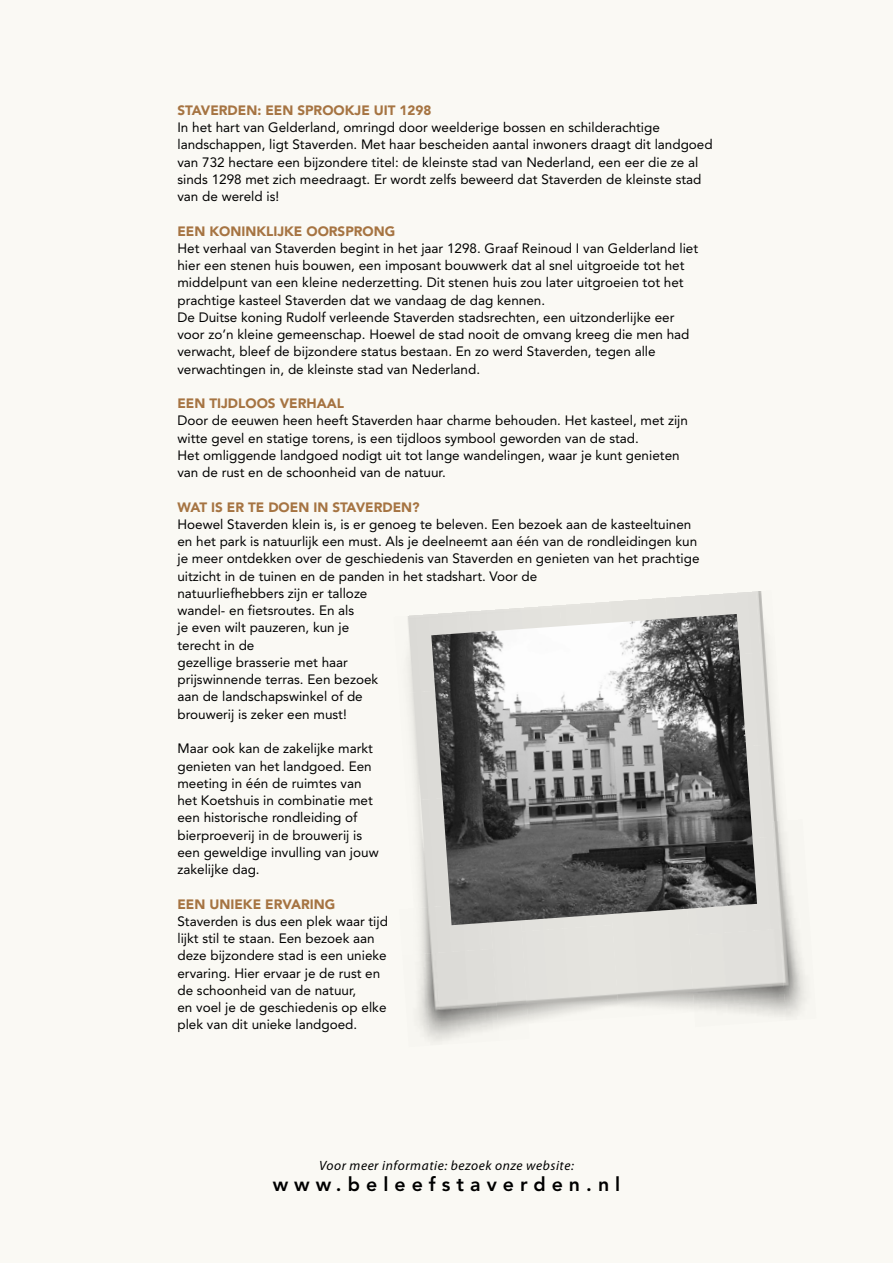
<style>
.page{position:relative;width:893px;height:1263px;background:#faf9f4}
.page>*{position:absolute;margin:0;border:0;box-sizing:border-box;transform-origin:0 0}
.t1{font:800 19.5px "Avenir LT Std";letter-spacing:.31em;color:#000}
.t2{font:13.5px/17.2px "Avenir LT Std";color:#000}
.t3{font:900 13.5px "Avenir LT Std";color:#a67442}
.t4{font:italic 13.5px "Myriad Pro";letter-spacing:.04em;color:#000}
</style>
<div class="page">
<img style="left:418px;top:955px;width:61px;height:87px">
<img style="left:772px;top:822px;width:34px;height:199px">
<img style="left:420px;top:908px;width:73px;height:47px">
<div style="left:682px;top:837px;width:98px;height:98px;background:#e0dfdb"></div>
<img style="left:416px;top:801px;width:15px;height:107px">
<img style="left:757px;top:822px;width:16px;height:21px">
<img style="left:757px;top:591px;width:25px;height:231px">
<img style="left:410px;top:694px;width:21px;height:107px">
<img style="left:757px;top:652px;width:10px;height:99px">
<img style="left:408px;top:611px;width:61px;height:83px">
<img style="left:665px;top:591px;width:95px;height:68px">
<img style="left:431px;top:614px;width:326px;height:311px">
<p class="t3" style="left:177px;top:102px;width:256px">STAVERDEN: EEN SPROOKJE UIT 1298</p>
<p class="t2" style="left:177px;top:119px;width:537px">In het hart van Gelderland, omringd door weelderige bossen en schilderachtige landschappen, ligt Staverden. Met haar bescheiden aantal inwoners draagt dit landgoed van 732 hectare een bijzondere titel: de kleinste stad van Nederland, een eer die ze al sinds 1298 met zich meedraagt. Er wordt zelfs beweerd dat Staverden de kleinste stad van de wereld is!</p>
<p class="t3" style="left:177px;top:223px;width:219px">EEN KONINKLIJKE OORSPRONG</p>
<p class="t2" style="left:177px;top:240px;width:522px">Het verhaal van Staverden begint in het jaar 1298. Graaf Reinoud I van Gelderland liet hier een stenen huis bouwen, een imposant bouwwerk dat al snel uitgroeide tot het middelpunt van een kleine nederzetting. Dit stenen huis zou later uitgroeien tot het prachtige kasteel Staverden dat we vandaag de dag kennen.<br>De Duitse koning Rudolf verleende Staverden stadsrechten, een uitzonderlijke eer voor zo’n kleine gemeenschap. Hoewel de stad nooit de omvang kreeg die men had verwacht, bleef de bijzondere status bestaan. En zo werd Staverden, tegen alle verwachtingen in, de kleinste stad van Nederland.</p>
<p class="t3" style="left:177px;top:395px;width:168px">EEN TIJDLOOS VERHAAL</p>
<p class="t2" style="left:177px;top:412px;width:512px">Door de eeuwen heen heeft Staverden haar charme behouden. Het kasteel, met zijn witte gevel en statige torens, is een tijdloos symbool geworden van de stad.<br>Het omliggende landgoed nodigt uit tot lange wandelingen, waar je kunt genieten van de rust en de schoonheid van de natuur.</p>
<p class="t3" style="left:177px;top:499px;width:244px">WAT IS ER TE DOEN IN STAVERDEN?</p>
<p class="t2" style="left:177px;top:516px;width:524px">Hoewel Staverden klein is, is er genoeg te beleven. Een bezoek aan de kasteeltuinen en het park is natuurlijk een must. Als je deelneemt aan één van de rondleidingen kun je meer ontdekken over de geschiedenis van Staverden en genieten van het prachtige uitzicht in de tuinen en de panden in het stadshart. Voor de<br>natuurliefhebbers zijn er talloze<br>wandel- en fietsroutes. En als<br>je even wilt pauzeren, kun je<br>terecht in de<br>gezellige brasserie met haar<br>prijswinnende terras. Een bezoek<br>aan de landschapswinkel of de<br>brouwerij is zeker een must!</p>
<p class="t2" style="left:177px;top:740px;width:203px">Maar ook kan de zakelijke markt genieten van het landgoed. Een meeting in één de ruimtes van het Koetshuis in combinatie met een historische rondleiding of bierproeverij in de brouwerij is een geweldige invulling van jouw zakelijke dag.</p>
<p class="t3" style="left:177px;top:896px;width:159px">EEN UNIEKE ERVARING</p>
<p class="t2" style="left:177px;top:912px;width:212px">Staverden is dus een plek waar tijd lijkt stil te staan. Een bezoek aan deze bijzondere stad is een unieke ervaring. Hier ervaar je de rust en de schoonheid van de natuur,<br>en voel je de geschiedenis op elke plek van dit unieke landgoed.</p>
<p class="t4" style="left:319px;top:1158px;width:256px">Voor meer informatie: bezoek onze website:</p>
<h1 class="t1" style="left:273px;top:1172px;width:349px">www.beleefstaverden.nl</h1>
</div>
